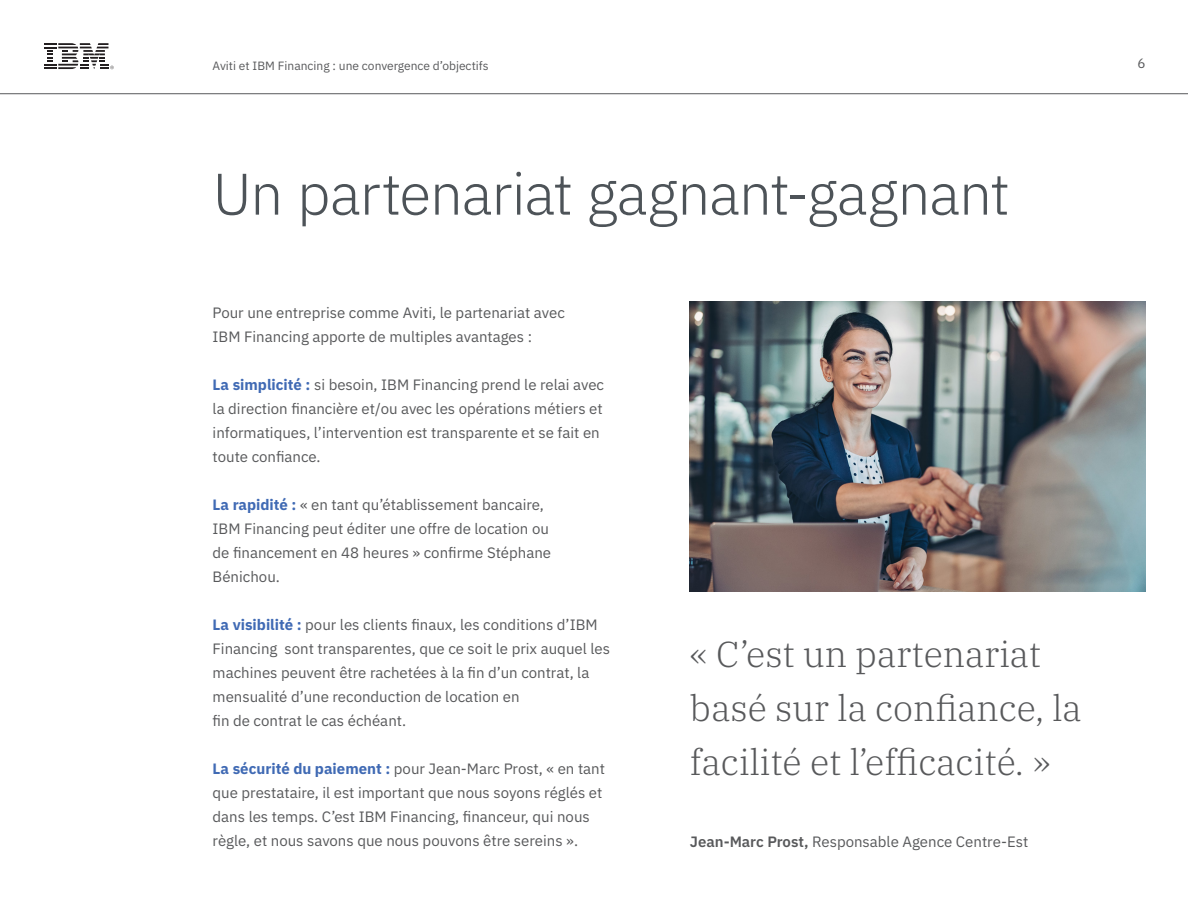
<style>
.page{position:relative;width:1188px;height:918px;background:#fff}
.page>*{position:absolute;margin:0;border:0;box-sizing:border-box;transform-origin:0 0}
.kop_01{font:300 58.5px "IBM Plex Sans";letter-spacing:-.02em;color:#4d5358}
.Bodytekst{font:300 36px/54px "IBM Plex Serif";color:#58595b}
.Bodytekst-2{font:15px/24px "IBM Plex Sans";color:#58595b}
.t1{font:13.5px "IBM Plex Sans";color:#58595b}
.t2{font:12px "IBM Plex Sans";color:#58595b}
.s1{font-weight:700;color:#406ab4}
.s2{font-weight:600}
</style>
<div class="page">
<svg style="left:44px;top:43px;width:70px;height:26px"></svg>
<hr style="left:0;top:93px;width:1188px;height:1px;background:#58595b">
<img style="left:690px;top:302px;width:455px;height:290px">
<p class="t2" style="left:213px;top:56px;width:278px">Aviti et IBM Financing : une convergence d’objectifs</p>
<p class="t1" style="left:1137px;top:53px;width:10px">6</p>
<p class="kop_01" style="left:213px;top:150px;width:799px">Un partenariat gagnant-gagnant</p>
<p class="Bodytekst-2" style="left:213px;top:299px;width:354px">Pour une entreprise comme Aviti, le partenariat avec<br>IBM Financing apporte de multiples avantages :</p>
<p class="Bodytekst-2" style="left:213px;top:371px;width:393px"><span class="s1">La simplicité :</span> si besoin, IBM Financing prend le relai avec la direction financière et/ou avec les opérations métiers et informatiques, l’intervention est transparente et se fait en toute confiance.</p>
<p class="Bodytekst-2" style="left:213px;top:491px;width:340px"><span class="s1">La rapidité :</span> « en tant qu’établissement bancaire, IBM Financing peut éditer une offre de location ou de financement en 48 heures » confirme Stéphane Bénichou.</p>
<p class="Bodytekst-2" style="left:213px;top:611px;width:399px"><span class="s1">La visibilité :</span> pour les clients finaux, les conditions d’IBM Financing sont transparentes, que ce soit le prix auquel les machines peuvent être rachetées à la fin d’un contrat, la mensualité d’une reconduction de location en</p>
<p class="Bodytekst-2" style="left:213px;top:707px;width:195px">fin de contrat le cas échéant.</p>
<p class="Bodytekst-2" style="left:213px;top:755px;width:394px"><span class="s1">La sécurité du paiement :</span> pour Jean-Marc Prost, « en tant que prestataire, il est important que nous soyons réglés et dans les temps. C’est IBM Financing, financeur, qui nous règle, et nous savons que nous pouvons être sereins ».</p>
<p class="Bodytekst" style="left:690px;top:624px;width:353px">« C’est un partenariat</p>
<p class="Bodytekst" style="left:690px;top:678px;width:393px">basé sur la confiance, la facilité et l’efficacité. »</p>
<p class="Bodytekst-2" style="left:690px;top:828px;width:340px"><span class="s2">Jean-Marc Prost,</span> Responsable Agence Centre-Est</p>
</div>
